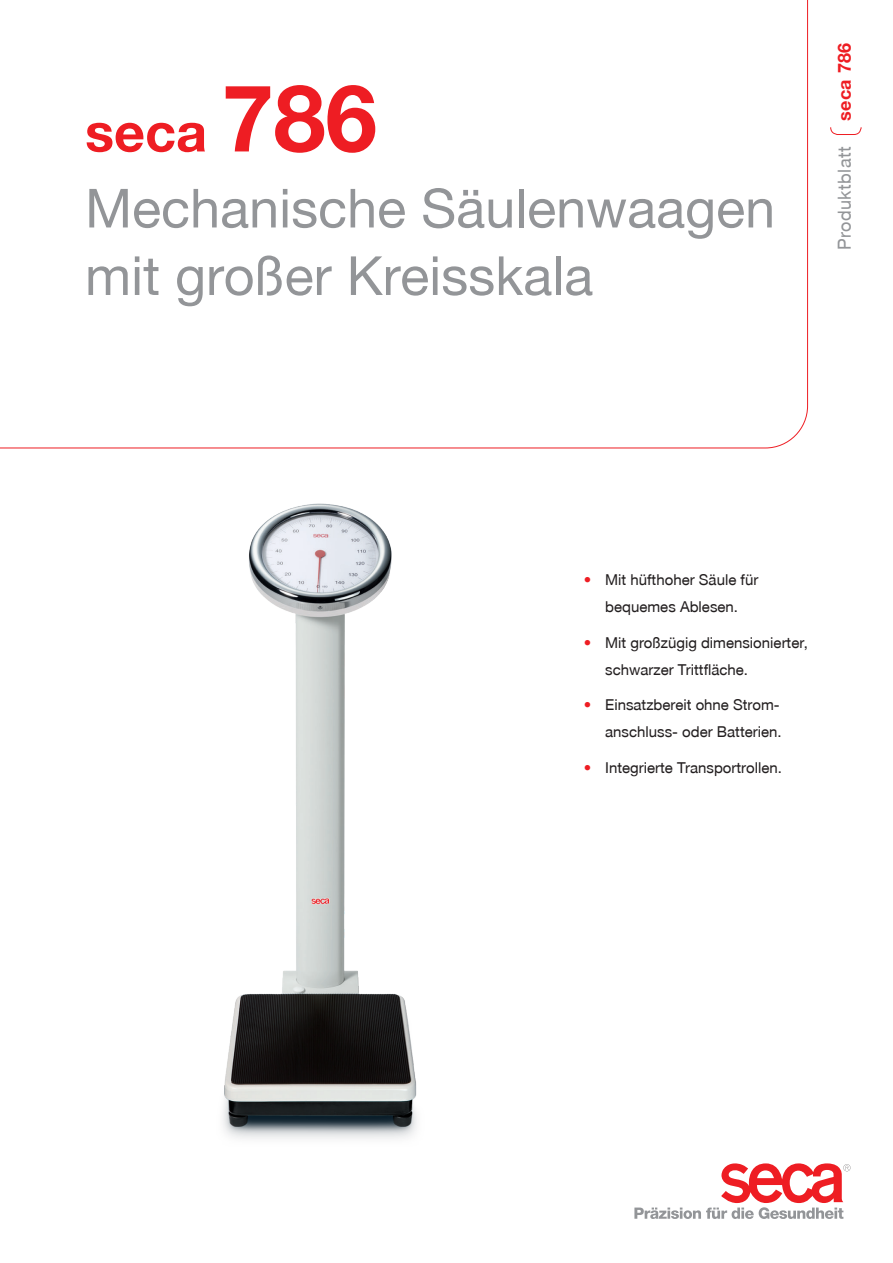
<style>
.page{position:relative;width:893px;height:1263px;background:#fff}
.page>*{position:absolute;margin:0;border:0;box-sizing:border-box;transform-origin:0 0}
.t1{font:54px/76.1px "secaglobal";color:#939598}
.t2{font:18px "secaglobal";letter-spacing:.025em;color:#939598}
.t3{font:700 18px "secaglobal";letter-spacing:.025em;color:#ee1d23}
.t4{font:15px/27px "secaglobal";color:#231f20;text-align:center}
.s1{font-weight:700;color:#ee1d23}
.s2{font-weight:700;font-size:93px;color:#ee1d23}
.s3{color:#ee1d23}
</style>
<div class="page">
<svg style="left:830px;top:127px;width:32px;height:8px"></svg>
<svg style="left:0;top:0;width:808px;height:449px"></svg>
<img style="left:223px;top:503px;width:194px;height:636px">
<svg style="left:634px;top:1163px;width:216px;height:56px"></svg>
<h1 class="t1" style="left:85px;top:95px;width:692px"><span class="s1">seca</span> <span class="s2">786<br></span>Mechanische Säulenwaagen</h1>
<h1 class="t1" style="left:85px;top:238px;width:510px">mit großer Kreisskala</h1>
<p class="t3" style="left:834px;top:121px;width:80px;rotate:-90deg">seca 786</p>
<p class="t2" style="left:834px;top:250px;width:106px;rotate:-90deg">Produktblatt</p>
<p class="t4" style="left:584px;top:566px;width:176px"><span class="s3">•</span> Mit hüfthoher Säule für bequemes Ablesen.</p>
<p class="t4" style="left:605px;top:629px;width:204px;text-align:left;text-indent:-21px"><span class="s3">•</span> Mit großzügig dimensionierter, schwarzer Trittfläche.</p>
<p class="t4" style="left:584px;top:691px;width:199px;text-align:right"><span class="s3">•</span> Einsatzbereit ohne Strom&shy;anschluss- oder Batterien.</p>
<p class="t4" style="left:584px;top:754px;width:199px"><span class="s3">•</span> Integrierte Transportrollen.</p>
</div>
